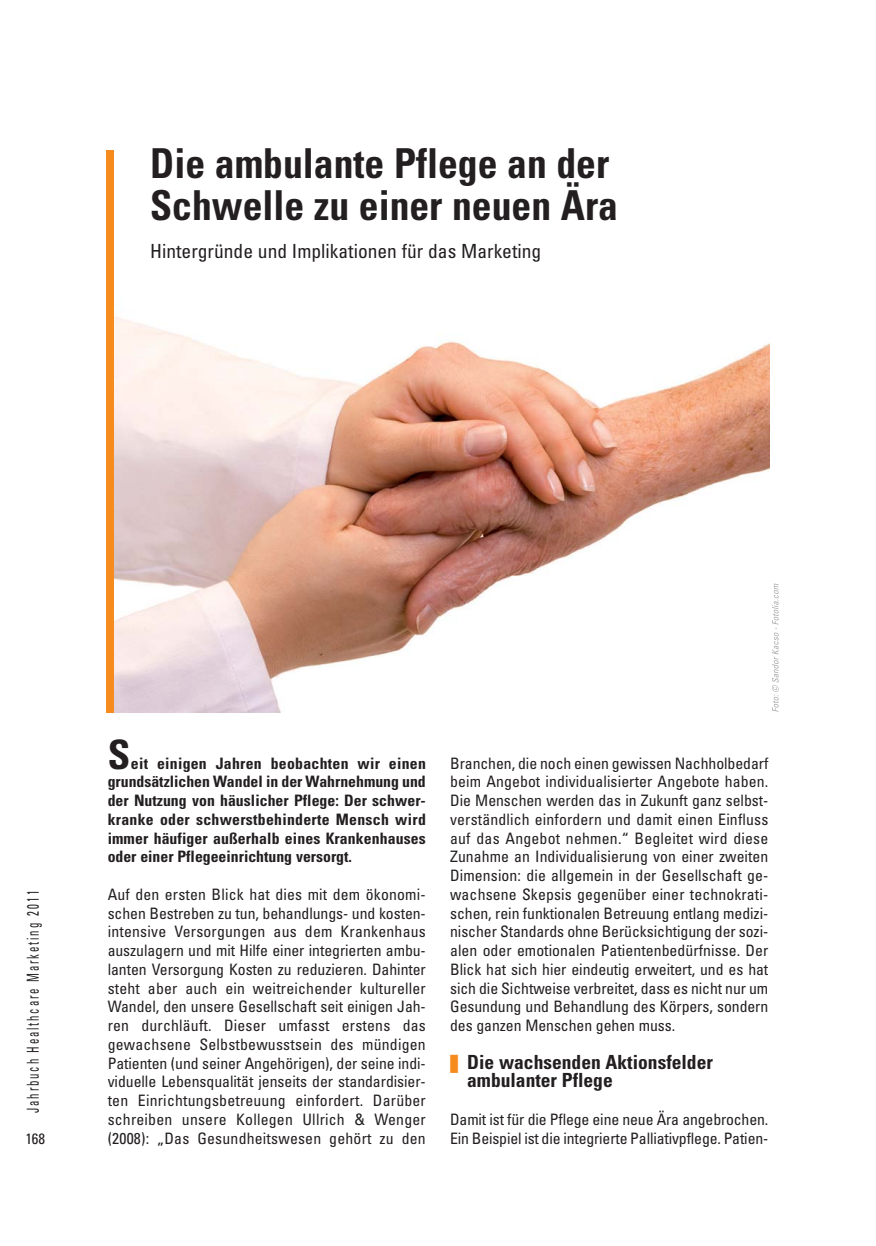
<style>
.page{position:relative;width:876px;height:1246px;background:#fff}
.page>*{position:absolute;margin:0;border:0;box-sizing:border-box;transform-origin:0 0}
.t1{font:700 condensed 41.25px/42px "Univers";color:#231f20;scale:.96 1}
.t2{font:700 condensed 40.5px "Univers";color:#231f20}
.t3{font:700 condensed 19.5px/18.8px "Univers";color:#231f20}
.t4{font:condensed 19.5px "Univers";color:#231f20}
.t5{font:condensed 16.5px "Univers";letter-spacing:.175em;color:#231f20;scale:.65 1}
.t6{font:condensed 15.75px/18.8px "Univers";letter-spacing:-.005em;color:#231f20;text-align:justify}
.t7{font:700 condensed 15.75px/18.8px "Univers";color:#231f20;text-align:justify}
.t8{font:condensed 15px "Univers";color:#231f20}
.s1{color:#f68b1e}
</style>
<div class="page">
<img style="left:113px;top:300px;width:656px;height:412px">
<div style="left:106px;top:150px;width:7px;height:562px;background:#f68b1e"></div>
<svg style="left:772px;top:641px;width:6px;height:71px"></svg>
<h1 class="t1" style="left:150px;top:147px;width:489px">Die ambulante Pflege an der<br>Schwelle zu einer neuen Ära</h1>
<p class="t4" style="left:150px;top:244px;width:392px">Hintergründe und Implikationen für das Marketing</p>
<p class="t5" style="left:27px;top:1113px;width:344px;rotate:-90deg">Jahrbuch Healthcare Marketing 2011</p>
<p class="t8" style="left:25px;top:1133px;width:21px">168</p>
<h2 class="t2" style="left:108px;top:739px;width:24px">S</h2>
<p class="t7" style="left:108px;top:755px;width:320px;text-indent:23px">eit einigen Jahren beobachten wir einen grundsätzlichen Wandel in der Wahrnehmung und der Nutzung von häuslicher Pflege: Der schwer&shy;kranke oder schwerstbehinderte Mensch wird immer häufiger außerhalb eines Krankenhauses oder einer Pflegeeinrichtung versorgt.</p>
<p class="t6" style="left:108px;top:886px;width:320px">Auf den ersten Blick hat dies mit dem ökonomi&shy;schen Bestreben zu tun, behandlungs- und kosten&shy;intensive Versorgungen aus dem Krankenhaus auszulagern und mit Hilfe einer integrierten ambu&shy;lanten Versorgung Kosten zu reduzieren. Dahinter steht aber auch ein weitreichender kultureller Wandel, den unsere Gesellschaft seit einigen Jah&shy;ren durchläuft. Dieser umfasst erstens das gewachsene Selbstbewusstsein des mündigen Patienten (und seiner Angehörigen), der seine indi&shy;viduelle Lebensqualität jenseits der standardisier&shy;ten Einrichtungsbetreuung einfordert. Darüber schreiben unsere Kollegen Ullrich &amp; Wenger (2008): „Das Gesundheitswesen gehört zu den</p>
<p class="t6" style="left:450px;top:755px;width:320px">Branchen, die noch einen gewissen Nachholbedarf beim Angebot individualisierter Angebote haben.<br>Die Menschen werden das in Zukunft ganz selbst&shy;verständlich einfordern und damit einen Einfluss auf das Angebot nehmen.“ Begleitet wird diese Zunahme an Individualisierung von einer zweiten Dimension: die allgemein in der Gesellschaft ge - wachsene Skepsis gegenüber einer technokrati&shy;schen, rein funktionalen Betreuung entlang medizi&shy;nischer Standards ohne Berücksichtigung der sozi&shy;alen oder emotionalen Patientenbedürfnisse. Der Blick hat sich hier eindeutig er weitert, und es hat sich die Sichtweise verbreitet, dass es nicht nur um Gesundung und Behandlung des Körpers, sondern des ganzen Menschen gehen muss.</p>
<p class="t3" style="left:467px;top:1054px;width:247px;text-indent:-17px"><span class="s1">❚</span> Die wachsenden Aktionsfelder ambulanter Pflege</p>
<p class="t6" style="left:450px;top:1111px;width:320px">Damit ist für die Pflege eine neue Ära angebrochen.<br>Ein Beispiel ist die integrierte Palliativpflege. Patien-</p>
</div>
